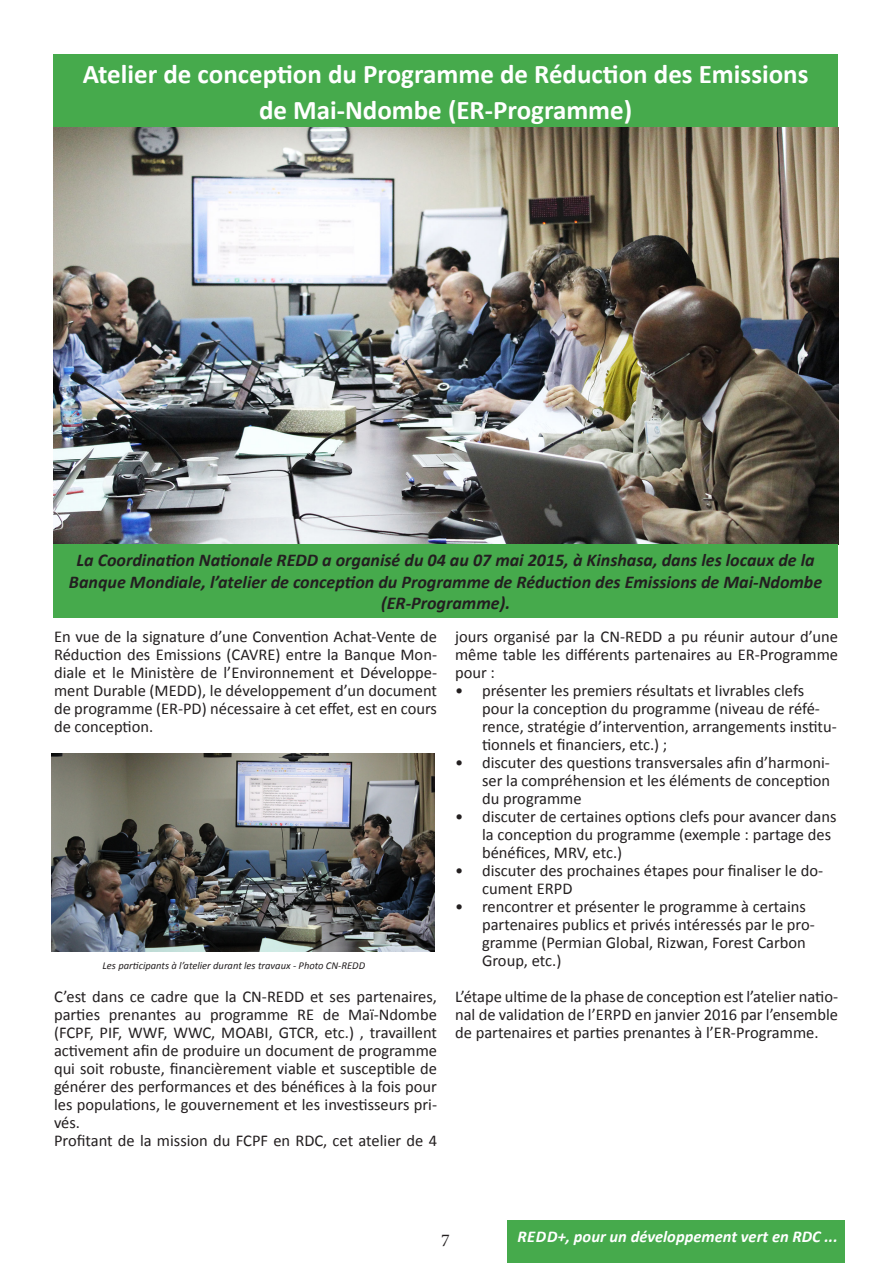
<style>
.page{position:relative;width:893px;height:1263px;background:#fff}
.page>*{position:absolute;margin:0;border:0;box-sizing:border-box;transform-origin:0 0}
.t1{font:700 27px "Calibri";color:#fff}
.t2{font:italic 700 18px/21.6px "Calibri";color:#231f20;text-align:center}
.t3{font:18px "Minion Pro";color:#231f20}
.t4{font:16.5px/18px "Calibri";color:#231f20;text-align:justify}
.t5{font:italic 700 16.5px "Calibri";color:#fff}
.t6{font:700 16.5px "Calibri";color:#fff}
.t7{font:italic 10.5px "Calibri";color:#231f20}
</style>
<div class="page">
<div style="left:53px;top:54px;width:785px;height:74px;background:#46aa4c"></div>
<img style="left:53px;top:128px;width:785px;height:416px">
<div style="left:53px;top:544px;width:785px;height:74px;background:#46aa4c"></div>
<img style="left:51px;top:753px;width:383px;height:198px">
<div style="left:507px;top:1221px;width:338px;height:42px;background:#46aa4c"></div>
<p class="t1" style="left:83px;top:57px;width:727px">Atelier de conception du Programme de Réduction des Emissions</p>
<p class="t1" style="left:259px;top:93px;width:375px">de Mai-Ndombe (ER-Programme)</p>
<p class="t2" style="left:69px;top:549px;width:755px">La Coordination Nationale REDD a organisé du 04 au 07 mai 2015, à Kinshasa, dans les locaux de la<br>Banque Mondiale, l’atelier de conception du Programme de Réduction des Emissions de Mai-Ndombe</p>
<p class="t2" style="left:381px;top:593px;width:130px">(ER-Programme).</p>
<p class="t4" style="left:54px;top:627px;width:385px">En vue de la signature d’une Convention Achat-Vente de Réduction des Emissions (CAVRE) entre la Banque Mon&shy;diale et le Ministère de l’Environnement et Développe&shy;ment Durable (MEDD), le développement d’un document de programme (ER-PD) nécessaire à cet effet, est en cours de conception.</p>
<p class="t7" style="left:103px;top:958px;width:264px">Les participants à l’atelier durant les travaux - Photo CN-REDD</p>
<p class="t4" style="left:54px;top:987px;width:385px">C’est dans ce cadre que la CN-REDD et ses partenaires, parties prenantes au programme RE de Maï-Ndombe (FCPF, PIF, WWF, WWC, MOABI, GTCR, etc.) , travaillent activement afin de produire un document de programme qui soit robuste, financièrement viable et susceptible de générer des performances et des bénéfices à la fois pour les populations, le gouvernement et les investisseurs pri&shy;vés.</p>
<p class="t4" style="left:54px;top:1131px;width:385px">Profitant de la mission du FCPF en RDC, cet atelier de 4</p>
<p class="t4" style="left:455px;top:627px;width:385px">jours organisé par la CN-REDD a pu réunir autour d’une même table les différents partenaires au ER-Programme pour :</p>
<p class="t4" style="left:482px;top:681px;width:356px;text-align:left;text-indent:-27px">• présenter les premiers résultats et livrables clefs pour la conception du programme (niveau de réfé&shy;rence, stratégie d’intervention, arrangements institu&shy;tionnels et financiers, etc.) ;</p>
<p class="t4" style="left:482px;top:753px;width:350px;text-indent:-27px">• discuter des questions transversales afin d’harmoni&shy;ser la compréhension et les éléments de conception du programme</p>
<p class="t4" style="left:482px;top:807px;width:356px;text-align:left;text-indent:-27px">• discuter de certaines options clefs pour avancer dans la conception du programme (exemple : partage des bénéfices, MRV, etc.)</p>
<p class="t4" style="left:482px;top:861px;width:343px;text-indent:-27px">• discuter des prochaines étapes pour finaliser le do&shy;cument ERPD</p>
<p class="t4" style="left:482px;top:897px;width:334px;text-align:left;text-indent:-27px">• rencontrer et présenter le programme à certains partenaires publics et privés intéressés par le pro&shy;gramme (Permian Global, Rizwan, Forest Carbon Group, etc.)</p>
<p class="t4" style="left:455px;top:987px;width:385px">L’étape ultime de la phase de conception est l’atelier natio&shy;nal de validation de l’ERPD en janvier 2016 par l’ensemble de partenaires et parties prenantes à l’ER-Programme.</p>
<p class="t3" style="left:441px;top:1228px;width:10px">7</p>
<p class="t6" style="left:529px;top:1223px;width:303px">Redd+, pour un développement vert en RDC</p>
<p class="t5" style="left:517px;top:1226px;width:322px">REDD+, pour un développement vert en RDC ...</p>
</div>
